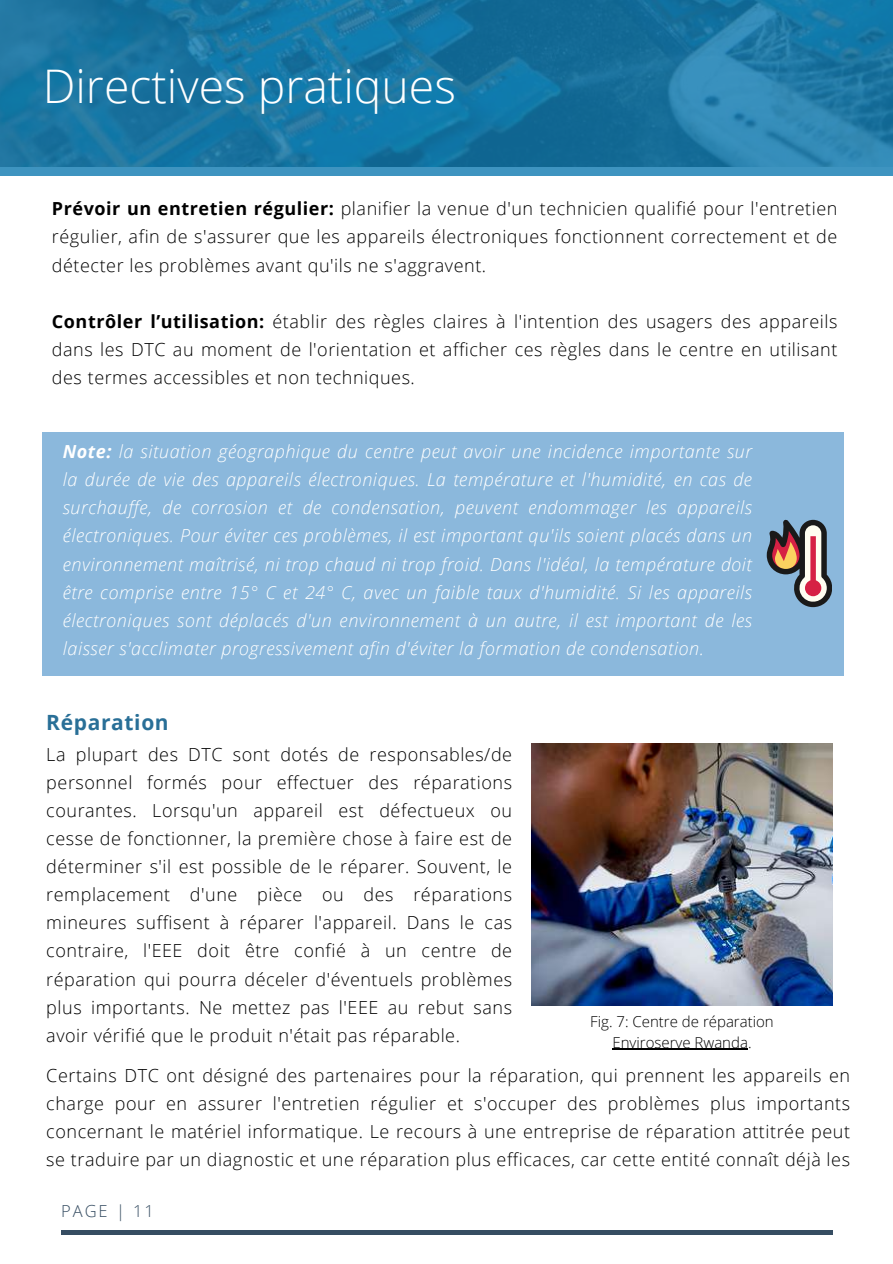
<style>
.page{position:relative;width:893px;height:1264px;background:#fff}
.page>*{position:absolute;margin:0;border:0;box-sizing:border-box;transform-origin:0 0}
.t1{font:300 46.35px "Open Sans";color:#fff}
.t2{font:700 21px "Open Sans";letter-spacing:.03em;color:#296f97}
.t3{font:300 18px/28.2px "Open Sans";letter-spacing:.03em;color:#000;text-align:justify}
.t4{font:italic 300 18px/28.2px "Open Sans";letter-spacing:.03em;color:#fff;text-align:justify}
.t5{font:300 16.5px "Open Sans";letter-spacing:.12em;color:#364d62}
.t6{font:300 15px/20.2px "Open Sans";color:#000;text-align:center}
.s1{font-weight:700}
</style>
<div class="page">
<hr style="left:61px;top:1230px;width:771px;height:3px;background:#364d62">
<svg style="left:0;top:0;width:892px;height:176px;background:#1c77a4"></svg>
<div style="left:43px;top:432px;width:800px;height:243px;background:#8bb8dc"></div>
<svg style="left:766px;top:519px;width:65px;height:88px"></svg>
<img style="left:531px;top:743px;width:301px;height:262px">
<hr style="left:612px;top:1048px;width:136px;height:1px;background:#000">
<h1 class="t1" style="left:43px;top:53px;width:414px">Directives pratiques</h1>
<p class="t3" style="left:52px;top:194px;width:786px"><span class="s1">Prévoir un entretien régulier:</span> planifier la venue d'un technicien qualifié pour l'entretien régulier, afin de s'assurer que les appareils électroniques fonctionnent correctement et de détecter les problèmes avant qu'ils ne s'aggravent.</p>
<p class="t3" style="left:52px;top:307px;width:786px"><span class="s1">Contrôler l’utilisation:</span> établir des règles claires à l'intention des usagers des appareils dans les DTC au moment de l'orientation et afficher ces règles dans le centre en utilisant des termes accessibles et non techniques.</p>
<p class="t4" style="left:63px;top:437px;width:690px"><span class="s1">Note:</span> la situation géographique du centre peut avoir une incidence importante sur la durée de vie des appareils électroniques. La température et l'humidité, en cas de surchauffe, de corrosion et de condensation, peuvent endommager les appareils électroniques. Pour éviter ces problèmes, il est important qu'ils soient placés dans un environnement maîtrisé, ni trop chaud ni trop froid. Dans l'idéal, la température doit être comprise entre 15° C et 24° C, avec un faible taux d'humidité. Si les appareils électroniques sont déplacés d'un environnement à un autre, il est important de les laisser s'acclimater progressivement afin d'éviter la formation de condensation.</p>
<p class="t2" style="left:46px;top:707px;width:124px">Réparation</p>
<p class="t3" style="left:46px;top:739px;width:467px">La plupart des DTC sont dotés de responsables/de personnel formés pour effectuer des réparations courantes. Lorsqu'un appareil est défectueux ou cesse de fonctionner, la première chose à faire est de déterminer s'il est possible de le réparer. Souvent, le remplacement d'une pièce ou des réparations mineures suffisent à réparer l'appareil. Dans le cas contraire, l'EEE doit être confié à un centre de réparation qui pourra déceler d'éventuels problèmes plus importants. Ne mettez pas l'EEE au rebut sans avoir vérifié que le produit n'était pas réparable.</p>
<p class="t6" style="left:590px;top:1011px;width:185px">Fig. 7: Centre de réparation<br>Enviroserve Rwanda.</p>
<p class="t3" style="left:46px;top:1060px;width:805px">Certains DTC ont désigné des partenaires pour la réparation, qui prennent les appareils en charge pour en assurer l'entretien régulier et s'occuper des problèmes plus importants concernant le matériel informatique. Le recours à une entreprise de réparation attitrée peut se traduire par un diagnostic et une réparation plus efficaces, car cette entité connaît déjà les</p>
<p class="t5" style="left:61px;top:1199px;width:94px">PAGE | 11</p>
</div>
